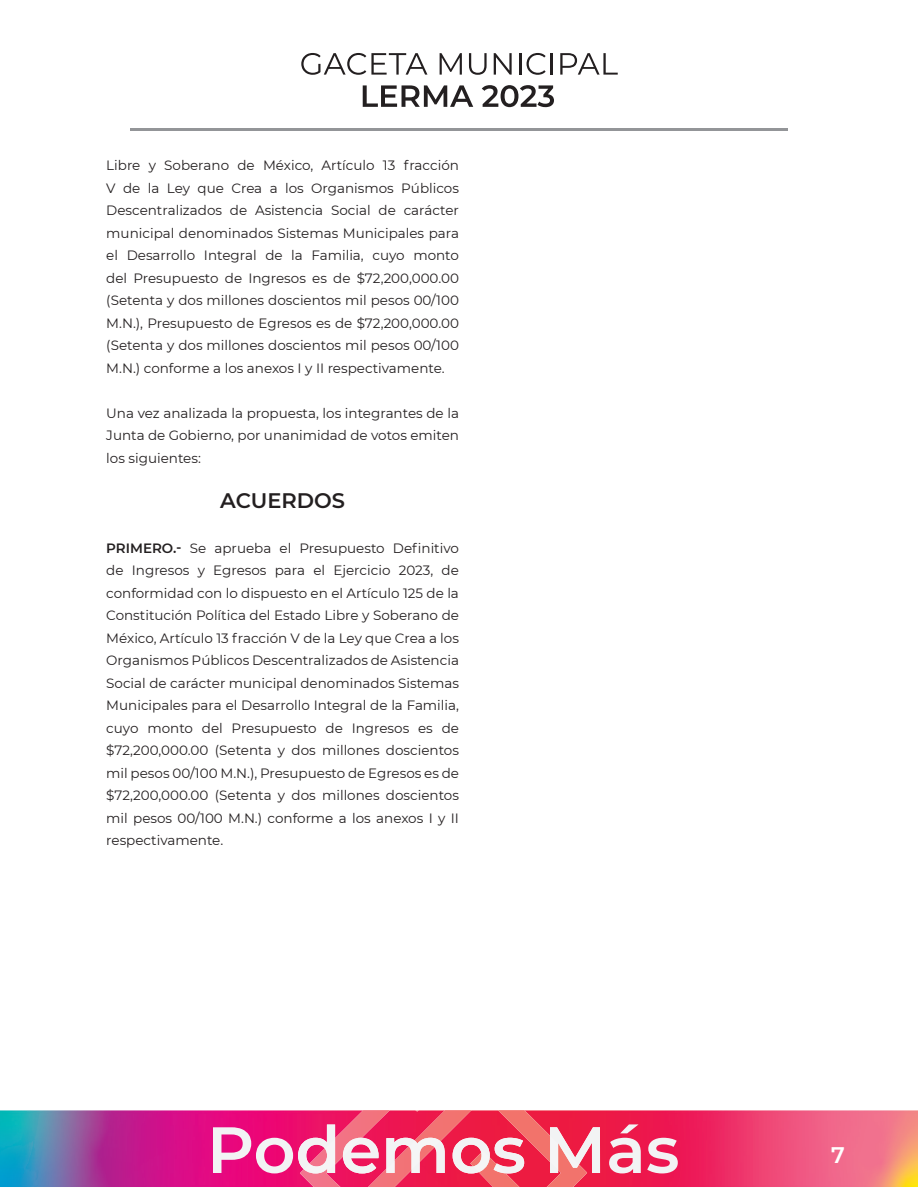
<style>
.page{position:relative;width:918px;height:1188px;background:#fff}
.page>*{position:absolute;margin:0;border:0;box-sizing:border-box;transform-origin:0 0}
.t1{font:600 22.5px "Montserrat";color:#fff}
.TÍTULOS{font:600 21px "Montserrat";color:#231f20}
.Cuerpo_de_texto{font:13.5px/22.5px "Montserrat";color:#231f20;text-align:justify}
.s1{font-weight:600}
</style>
<div class="page">
<img style="left:0;top:1110px;width:918px;height:77px">
<svg style="left:609px;top:1124px;width:32px;height:49px"></svg>
<svg style="left:647px;top:1138px;width:31px;height:35px"></svg>
<img style="left:498px;top:1110px;width:52px;height:34px">
<img style="left:434px;top:1110px;width:38px;height:34px">
<img style="left:300px;top:1110px;width:134px;height:77px">
<svg style="left:213px;top:1125px;width:122px;height:48px"></svg>
<svg style="left:343px;top:1138px;width:36px;height:35px"></svg>
<svg style="left:386px;top:1138px;width:59px;height:35px"></svg>
<img style="left:470px;top:1144px;width:117px;height:43px">
<svg style="left:453px;top:1138px;width:71px;height:35px"></svg>
<svg style="left:550px;top:1127px;width:50px;height:46px"></svg>
<svg style="left:363px;top:85px;width:110px;height:22px"></svg>
<svg style="left:482px;top:85px;width:72px;height:22px"></svg>
<hr style="left:130px;top:128px;width:658px;height:3px;background:#939598">
<svg style="left:301px;top:53px;width:126px;height:22px"></svg>
<svg style="left:440px;top:53px;width:22px;height:22px"></svg>
<svg style="left:469px;top:53px;width:18px;height:22px"></svg>
<svg style="left:494px;top:53px;width:18px;height:22px"></svg>
<hr style="left:519px;top:53px;width:2px;height:22px;background:#231f20">
<svg style="left:527px;top:53px;width:19px;height:22px"></svg>
<hr style="left:551px;top:53px;width:2px;height:22px;background:#231f20">
<svg style="left:560px;top:53px;width:58px;height:22px"></svg>
<p class="Cuerpo_de_texto" style="left:106px;top:154px;width:354px">Libre y Soberano de México, Artículo 13 fracción V de la Ley que Crea a los Organismos Públicos Descentralizados de Asistencia Social de carácter municipal denominados Sistemas Municipales para el Desarrollo Integral de la Familia, cuyo monto del Presupuesto de Ingresos es de $72,200,000.00 (Setenta y dos millones doscientos mil pesos 00/100<br>M.N.), Presupuesto de Egresos es de $72,200,000.00 (Setenta y dos millones doscientos mil pesos 00/100<br>M.N.) conforme a los anexos I y II respectivamente.</p>
<p class="Cuerpo_de_texto" style="left:106px;top:401px;width:354px">Una vez analizada la propuesta, los integrantes de la Junta de Gobierno, por unanimidad de votos emiten los siguientes:</p>
<p class="TÍTULOS" style="left:220px;top:486px;width:126px">ACUERDOS</p>
<p class="Cuerpo_de_texto" style="left:106px;top:536px;width:354px"><span class="s1">PRIMERO.-</span> Se aprueba el Presupuesto Definitivo de Ingresos y Egresos para el Ejercicio 2023, de conformidad con lo dispuesto en el Artículo 125 de la Constitución Política del Estado Libre y Soberano de México, Artículo 13 fracción V de la Ley que Crea a los Organismos Públicos Descentralizados de Asistencia Social de carácter municipal denominados Sistemas Municipales para el Desarrollo Integral de la Familia, cuyo monto del Presupuesto de Ingresos es de $72,200,000.00 (Setenta y dos millones doscientos mil pesos 00/100 M.N.), Presupuesto de Egresos es de $72,200,000.00 (Setenta y dos millones doscientos mil pesos 00/100 M.N.) conforme a los anexos I y II respectivamente.</p>
<h1 class="t1" style="left:831px;top:1139px;width:15px">7</h1>
</div>
